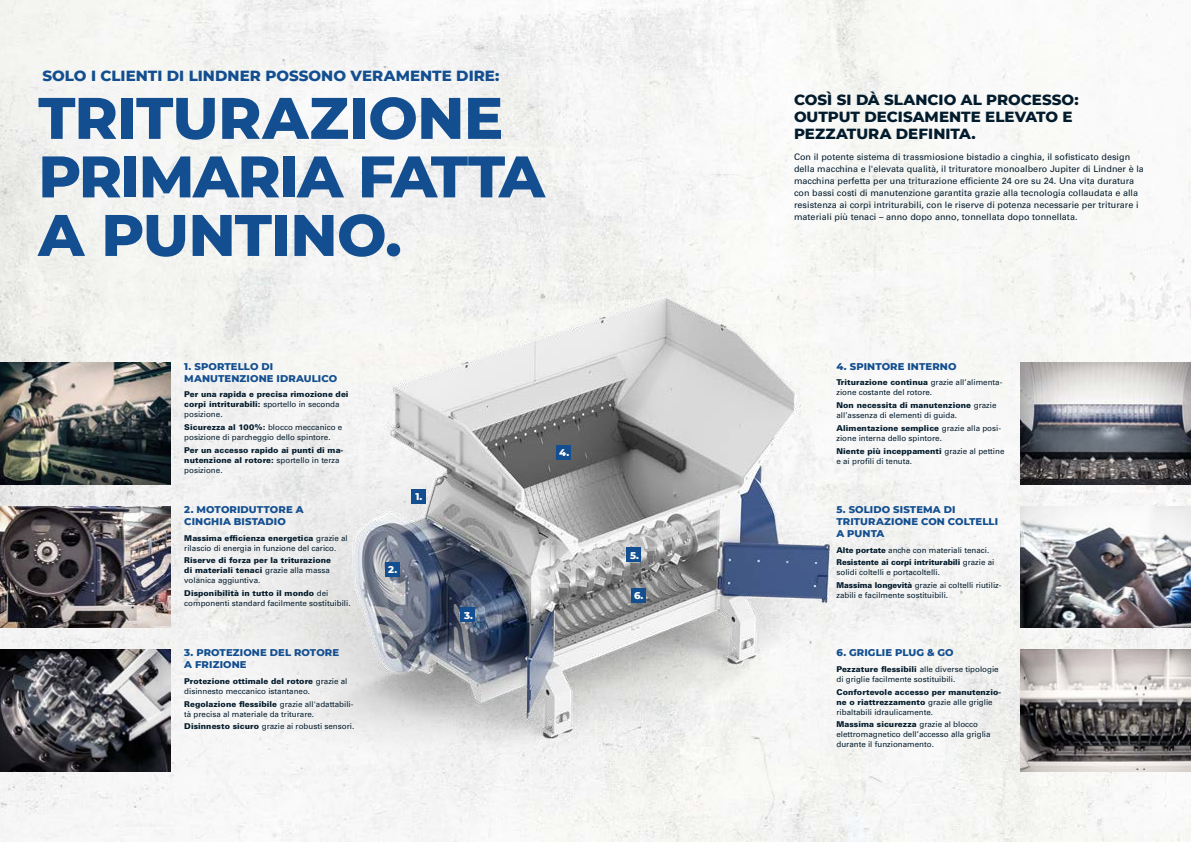
<style>
.page{position:relative;width:1191px;height:842px;background:#fff}
.page>*{position:absolute;margin:0;border:0;box-sizing:border-box;transform-origin:0 0}
.t1{font:800 58.5px/58.5px "Montserrat";letter-spacing:-.015em;color:#134f90}
.t2{font:800 15px/17px "Montserrat";color:#031c2d}
.t3{font:800 15px "Montserrat";letter-spacing:.005em;color:#134f90}
.t4{font:800 10px/12px "Montserrat";letter-spacing:.01em;color:#134f90}
.t5{font:800 10px "Montserrat";color:#fff}
.t6{font:9px/12px "Univers LT Pro 55 Roman";letter-spacing:.005em;color:#031c2d}
.t7{font:900 8px/10px "Univers LT Pro 75";letter-spacing:.005em;color:#031c2d}
.t8{font:8px/12.8px "Univers LT Pro 55 Roman";color:#031c2d}
.s1{font-family:"Univers LT Pro 55 Roman";font-weight:400}
.s2{font-family:"Univers LT Pro 75";font-weight:900}
</style>
<div class="page">
<img style="left:0;top:0;width:1191px;height:842px">
<img style="left:153px;top:277px;width:890px;height:499px">
<img style="left:0;top:363px;width:170px;height:122px">
<img style="left:0;top:506px;width:170px;height:122px">
<img style="left:0;top:649px;width:170px;height:122px">
<img style="left:1020px;top:363px;width:171px;height:122px">
<img style="left:1020px;top:506px;width:171px;height:122px">
<img style="left:1020px;top:649px;width:171px;height:122px">
<div style="left:411px;top:489px;width:14px;height:14px;background:#134f90"></div>
<div style="left:385px;top:562px;width:14px;height:14px;background:#134f90"></div>
<div style="left:461px;top:608px;width:14px;height:14px;background:#134f90"></div>
<div style="left:556px;top:445px;width:14px;height:14px;background:#134f90"></div>
<div style="left:626px;top:548px;width:15px;height:14px;background:#134f90"></div>
<div style="left:631px;top:588px;width:14px;height:14px;background:#134f90"></div>
<h2 class="t3" style="left:43px;top:65px;width:458px">SOLO I CLIENTI DI LINDNER POSSONO VERAMENTE DIRE:</h2>
<h1 class="t1" style="left:38px;top:86px;width:508px">TRITURAZIONE<br>PRIMARIA FATTA<br>A PUNTINO.</h1>
<p class="t4" style="left:184px;top:360px;width:154px">1. SPORTELLO DI<br>MANUTENZIONE IDRAULICO</p>
<p class="t7" style="left:184px;top:389px;width:166px">Per una rapida e precisa rimozione dei corpi intriturabili: <span class="s1">sportello in seconda</span></p>
<p class="t8" style="left:184px;top:408px;width:40px">posizione.</p>
<p class="t7" style="left:184px;top:422px;width:159px">Sicurezza al 100%: <span class="s1">blocco meccanico e</span></p>
<p class="t8" style="left:184px;top:431px;width:148px">posizione di parcheggio dello spintore.</p>
<p class="t7" style="left:184px;top:445px;width:160px">Per un accesso rapido ai punti di ma&shy;nutenzione al rotore: <span class="s1">sportello in terza</span></p>
<p class="t8" style="left:184px;top:463px;width:40px">posizione.</p>
<p class="t4" style="left:184px;top:503px;width:121px">2. MOTORIDUTTORE A<br>CINGHIA BISTADIO</p>
<p class="t7" style="left:184px;top:532px;width:165px">Massima efficienza energetica <span class="s1">grazie al</span></p>
<p class="t8" style="left:184px;top:541px;width:154px">rilascio di energia in funzione del carico.</p>
<p class="t7" style="left:184px;top:555px;width:148px">Riserve di forza per la triturazione di materiali tenaci <span class="s1">grazie alla massa</span></p>
<p class="t8" style="left:184px;top:574px;width:78px">volanica aggiuntiva.</p>
<p class="t7" style="left:184px;top:588px;width:146px">Disponibilità in tutto il mondo <span class="s1">dei</span></p>
<p class="t8" style="left:184px;top:597px;width:168px">componenti standard facilmente sostituibili.</p>
<p class="t4" style="left:184px;top:646px;width:156px">3. PROTEZIONE DEL ROTORE<br>A FRIZIONE</p>
<p class="t7" style="left:184px;top:675px;width:165px">Protezione ottimale del rotore <span class="s1">grazie al</span></p>
<p class="t8" style="left:184px;top:684px;width:127px">disinnesto meccanico istantaneo.</p>
<p class="t7" style="left:184px;top:698px;width:171px">Regolazione flessibile <span class="s1">grazie all'adattabili-</span></p>
<p class="t8" style="left:184px;top:707px;width:171px">tà precisa al materiale da triturare.<br><span class="s2">Disinnesto sicuro</span> grazie ai robusti sensori.</p>
<p class="t5" style="left:415px;top:489px;width:8px">1.</p>
<p class="t5" style="left:388px;top:562px;width:10px">2.</p>
<p class="t5" style="left:464px;top:608px;width:10px">3.</p>
<p class="t5" style="left:559px;top:445px;width:12px">4.</p>
<p class="t5" style="left:630px;top:548px;width:10px">5.</p>
<p class="t5" style="left:634px;top:588px;width:11px">6.</p>
<h2 class="t2" style="left:794px;top:91px;width:286px">COSÌ SI DÀ SLANCIO AL PROCESSO:<br>OUTPUT DECISAMENTE ELEVATO E<br>PEZZATURA DEFINITA.</h2>
<p class="t6" style="left:794px;top:150px;width:351px">Con il potente sistema di trassmiosione bistadio a cinghia, il sofisticato design della macchina e l'elevata qualità, il trituratore monoalbero Jupiter di Lindner è la macchina perfetta per una triturazione efficiente 24 ore su 24. Una vita duratura con bassi costi di manutenzione garantita grazie alla tecnologia collaudata e alla resistenza ai corpi intriturabili, con le riserve di potenza necessarie per triturare i materiali più tenaci – anno dopo anno, tonnellata dopo tonnellata.</p>
<p class="t4" style="left:836px;top:360px;width:121px">4. SPINTORE INTERNO</p>
<p class="t7" style="left:836px;top:377px;width:167px">Triturazione continua <span class="s1">grazie all’alimenta-</span></p>
<p class="t8" style="left:836px;top:386px;width:97px">zione costante del rotore.</p>
<p class="t7" style="left:836px;top:400px;width:161px">Non necessita di manutenzione <span class="s1">grazie</span></p>
<p class="t8" style="left:836px;top:409px;width:122px">all’assenza di elementi di guida.</p>
<p class="t7" style="left:836px;top:423px;width:166px">Alimentazione semplice <span class="s1">grazie alla posi-</span></p>
<p class="t8" style="left:836px;top:431px;width:107px">zione interna dello spintore.</p>
<p class="t7" style="left:836px;top:446px;width:169px">Niente più inceppamenti <span class="s1">grazie al pettine</span></p>
<p class="t8" style="left:836px;top:454px;width:77px">e ai profili di tenuta.</p>
<p class="t4" style="left:836px;top:503px;width:163px">5. SOLIDO SISTEMA DI<br>TRITURAZIONE CON COLTELLI<br>A PUNTA</p>
<p class="t8" style="left:836px;top:543px;width:154px"><span class="s2">Alte portate</span> anche con materiali tenaci.</p>
<p class="t7" style="left:836px;top:557px;width:159px">Resistente ai corpi intriturabili <span class="s1">grazie ai</span></p>
<p class="t8" style="left:836px;top:566px;width:166px">solidi coltelli e portacoltelli.<br><span class="s2">Massima longevità</span> grazie ai coltelli riutiliz-</p>
<p class="t8" style="left:836px;top:589px;width:113px">zabili e facilmente sostituibili.</p>
<p class="t4" style="left:836px;top:646px;width:119px">6. GRIGLIE PLUG &amp; GO</p>
<p class="t8" style="left:836px;top:663px;width:164px;line-height:10px"><span class="s2">Pezzature flessibili</span> alle diverse tipologie di griglie facilmente sostituibili.</p>
<p class="t7" style="left:836px;top:686px;width:166px">Confortevole accesso per manutenzio&shy;ne o riattrezzamento <span class="s1">grazie alle griglie</span></p>
<p class="t8" style="left:836px;top:705px;width:98px">ribaltabili idraulicamente.</p>
<p class="t7" style="left:836px;top:719px;width:143px">Massima sicurezza <span class="s1">grazie al blocco</span></p>
<p class="t8" style="left:836px;top:729px;width:156px;line-height:10px">elettromagnetico dell’accesso alla griglia durante il funzionamento.</p>
</div>
